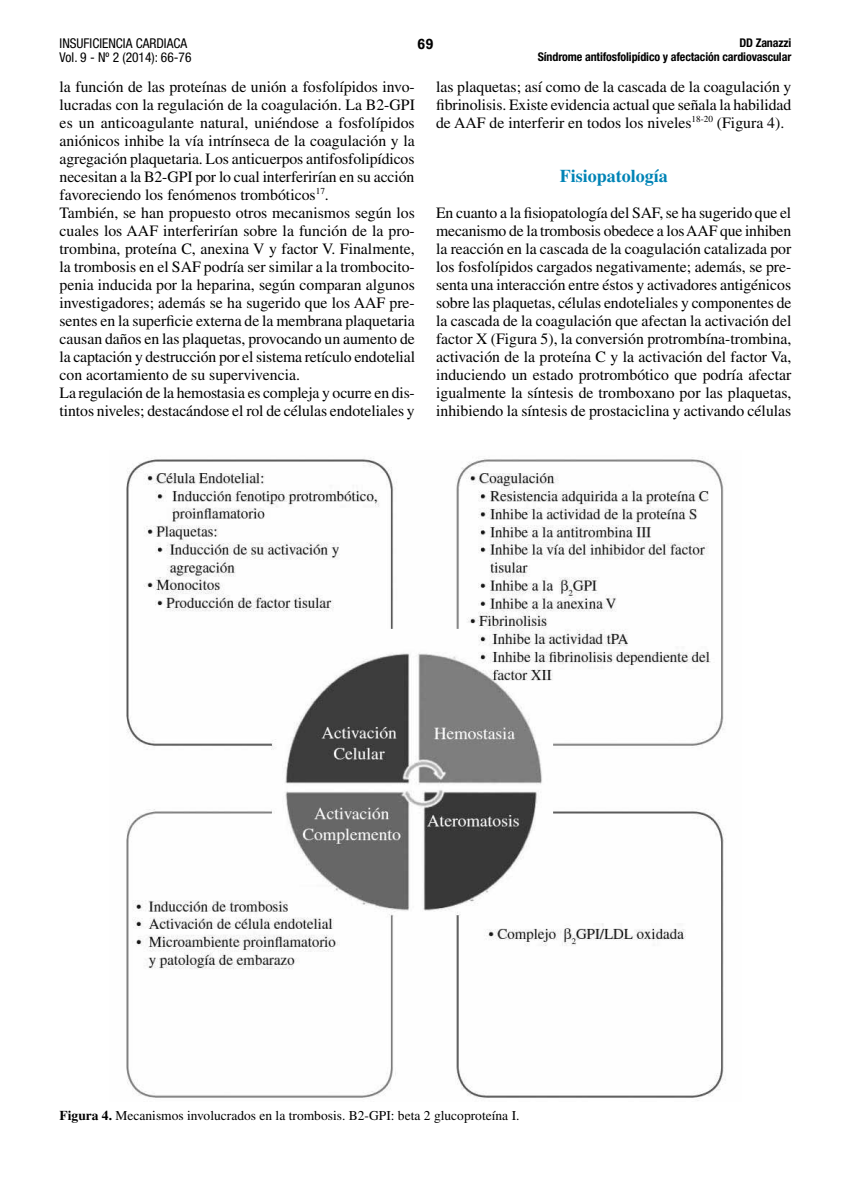
<style>
.page{position:relative;width:851px;height:1191px;background:#fff}
.page>*{position:absolute;margin:0;border:0;box-sizing:border-box;transform-origin:0 0}
.t1{font:700 18px "Times LT Std";color:#0084b6}
.t2{font:15.75px/18px "Times LT Std";color:#000;text-align:justify}
.t3{font:700 15px "Rockwell";color:#000}
.t4{font:13.5px "Times LT Std";color:#000}
.t5{font:condensed 13.5px/14.4px "Helvetica Neue LT Std";color:#000}
.t6{font:700 condensed 12px/14.4px "Helvetica Neue LT Std";letter-spacing:-.01em;color:#000;text-align:right}
.s1{font-weight:700}
</style>
<div class="page">
<img style="left:126px;top:456px;width:598px;height:645px">
<p class="t5" style="left:60px;top:36px;width:133px">INSUFICIENCIA CARDIACA<br>Vol. 9 - Nº 2 (2014): 66-76</p>
<p class="t3" style="left:417px;top:34px;width:18px">69</p>
<p class="t6" style="left:537px;top:35px;width:255px">DD Zanazzi<br>Síndrome antifosfolipídico y afectación cardiovascular</p>
<p class="t2" style="left:60px;top:77px;width:357px;text-align:left">la función de las proteínas de unión a fosfolípidos invo&shy;lucradas con la regulación de la coagulación. La B2-GPI es un anticoagulante natural, uniéndose a fosfolípidos aniónicos inhibe la vía intrínseca de la coagulación y la agregación plaquetaria. Los anticuerpos antifosfolipídicos necesitan a la B2-GPI por lo cual interferirían en su acción favoreciendo los fenómenos trombóticos<sup>17</sup>.<br>También, se han propuesto otros mecanismos según los cuales los AAF interferirían sobre la función de la pro&shy;trombina, proteína C, anexina V y factor V. Finalmente, la trombosis en el SAF podría ser similar a la trombocito&shy;penia inducida por la heparina, según comparan algunos investigadores; además se ha sugerido que los AAF pre&shy;sentes en la superficie externa de la membrana plaquetaria causan daños en las plaquetas, provocando un aumento de la captación y destrucción por el sistema retículo endotelial con acortamiento de su supervivencia.<br>La regulación de la hemostasia es compleja y ocurre en dis&shy;tintos niveles; destacándose el rol de células endoteliales y</p>
<p class="t2" style="left:436px;top:77px;width:357px">las plaquetas; así como de la cascada de la coagulación y fibrinolisis. Existe evidencia actual que señala la habilidad de AAF de interferir en todos los niveles<sup>18-20</sup> (Figura 4).</p>
<p class="t1" style="left:559px;top:165px;width:110px">Fisiopatología</p>
<p class="t2" style="left:436px;top:203px;width:357px">En cuanto a la fisiopatología del SAF, se ha sugerido que el mecanismo de la trombosis obedece a los AAF que inhiben la reacción en la cascada de la coagulación catalizada por los fosfolípidos cargados negativamente; además, se pre&shy;senta una interacción entre éstos y activadores antigénicos sobre las plaquetas, células endoteliales y componentes de la cascada de la coagulación que afectan la activación del factor X (Figura 5), la conversión protrombína-trombina, activación de la proteína C y la activación del factor Va, induciendo un estado protrombótico que podría afectar igualmente la síntesis de tromboxano por las plaquetas, inhibiendo la síntesis de prostaciclina y activando células</p>
<p class="t4" style="left:60px;top:1108px;width:461px"><span class="s1">Figura 4.</span> Mecanismos involucrados en la trombosis. B2-GPI: beta 2 glucoproteína I.</p>
</div>
